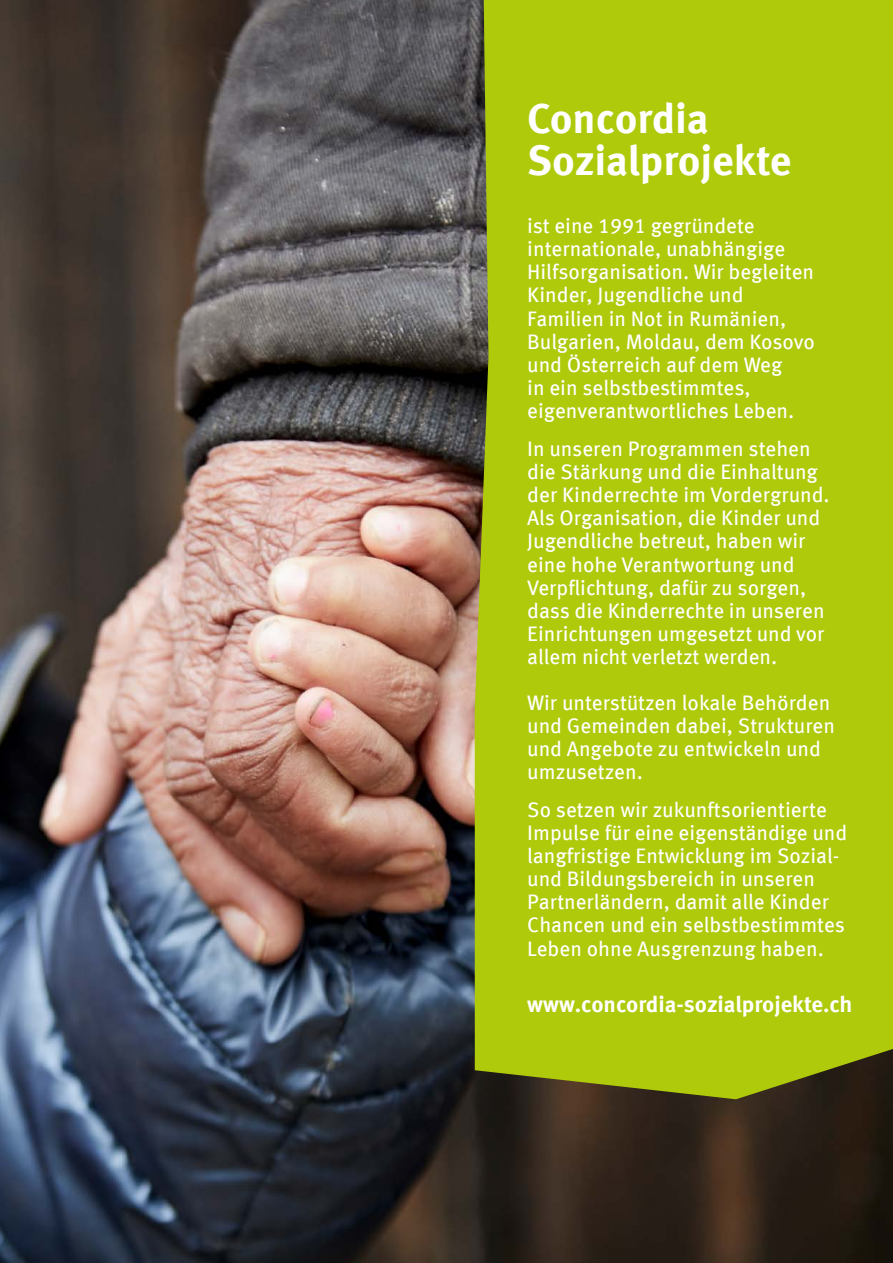
<style>
.page{position:relative;width:893px;height:1263px;background:#fff}
.page>*{position:absolute;margin:0;border:0;box-sizing:border-box;transform-origin:0 0}
.t1{font:700 42px/42px "Meta OFC";letter-spacing:-.005em;color:#fff}
.t2{font:700 22.5px "Meta OFC";letter-spacing:-.005em;color:#fff}
.t3{font:21px/23.1px "Meta OFC";color:#fff}
</style>
<div class="page">
<img style="left:0;top:0;width:893px;height:1263px">
<svg style="left:475px;top:0;width:418px;height:1099px;background:#a8c00f"></svg>
<h1 class="t1" style="left:527px;top:98px;width:266px">Concordia<br>Sozialprojekte</h1>
<p class="t3" style="left:527px;top:214px;width:289px">ist eine 1991 gegründete internationale, unabhängige<br>Hilfsorganisation. Wir begleiten<br>Kinder, Jugendliche und<br>Familien in Not in Rumänien,<br>Bulgarien, Moldau, dem Kosovo und Österreich auf dem Weg<br>in ein selbstbestimmtes, eigenverantwortliches Leben.</p>
<p class="t3" style="left:527px;top:437px;width:304px">In unseren Programmen stehen die Stärkung und die Einhaltung der Kinderrechte im Vordergrund.<br>Als Organisation, die Kinder und<br>Jugendliche betreut, haben wir eine hohe Verantwortung und<br>Verpflichtung, dafür zu sorgen, dass die Kinderrechte in unseren<br>Einrichtungen umgesetzt und vor allem nicht verletzt werden.</p>
<p class="t3" style="left:527px;top:691px;width:309px">Wir unterstützen lokale Behörden und Gemeinden dabei, Strukturen und Angebote zu entwickeln und umzusetzen.</p>
<p class="t3" style="left:527px;top:798px;width:322px">So setzen wir zukunftsorientierte Impulse für eine eigenständige und langfristige Entwicklung im Sozial&shy;und Bildungsbereich in unseren Partnerländern, damit alle Kinder Chancen und ein selbstbestimmtes Leben ohne Ausgrenzung haben.</p>
<p class="t2" style="left:527px;top:990px;width:327px">www.concordia-sozialprojekte.ch</p>
</div>
